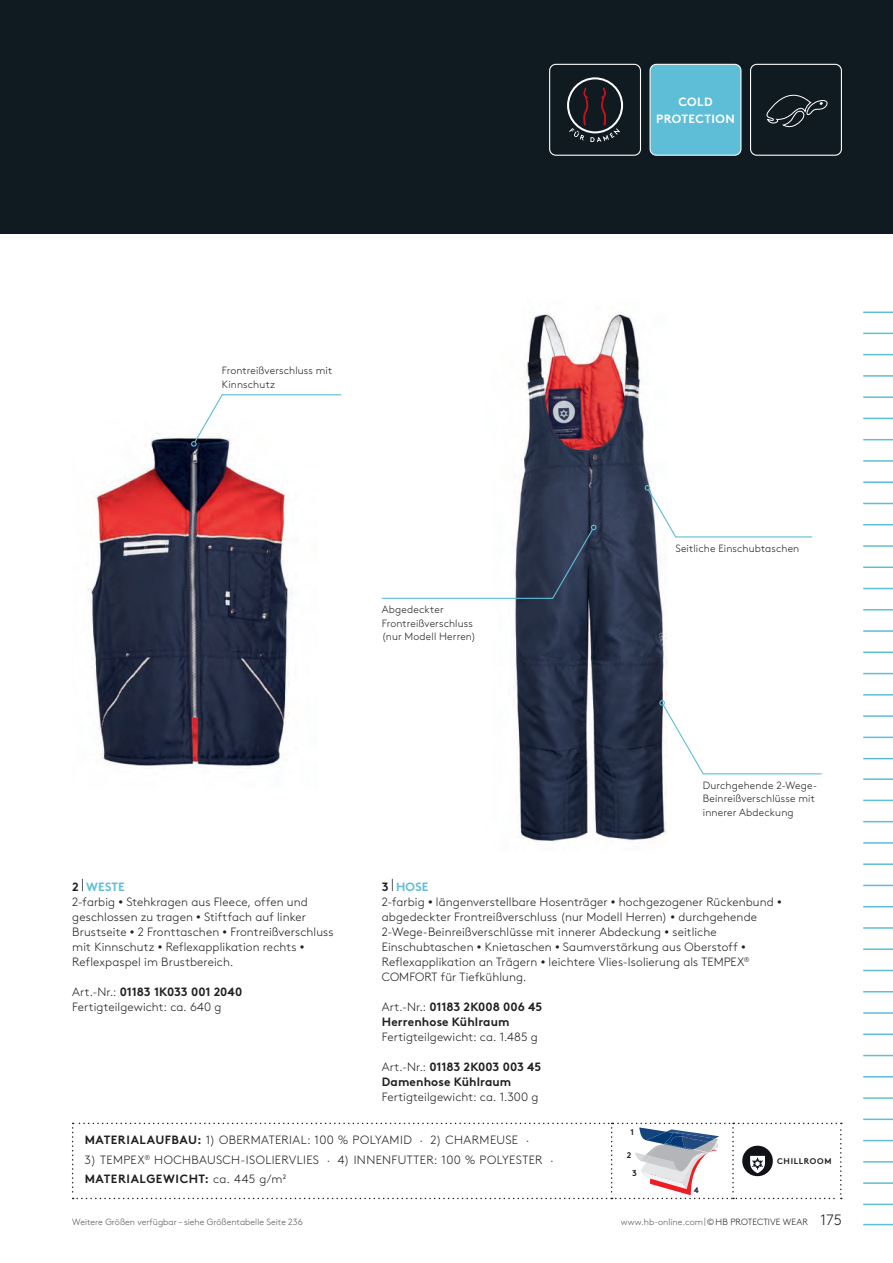
<style>
.page{position:relative;width:893px;height:1263px;background:#fff}
.page>*{position:absolute;margin:0;border:0;box-sizing:border-box;transform-origin:0 0}
.Fließtext{font:300 12px/15px "Brown Pro";letter-spacing:.01em;color:#231f20}
.Material{font:300 12px/19.5px "Brown Pro";letter-spacing:.03em;color:#231f20}
.t1{font:700 12px/16.5px "Brown Pro";letter-spacing:.025em;color:#fff;text-align:center}
.Artikelname{font:700 12px "Brown Pro";letter-spacing:.015em;color:#5ebed7}
.Igelungen_linksbündi{font:300 10.5px/13.5px "Brown Pro";letter-spacing:.015em;color:#231f20}
.t2{font:300 9px "Brown Pro";color:#57585a}
.Coldstore{font:700 8.25px "Brown Pro";letter-spacing:.08em;color:#231f20}
.s1{color:#231f20}
.s2{font-weight:700}
.s3{font-size:15px;color:#231f20}
</style>
<div class="page">
<div style="left:0;top:0;width:893px;height:234px;background:#101a21"></div>
<div style="left:750px;top:64px;width:92px;height:92px;border:1px solid #fff;border-radius:6px"></div>
<svg style="left:766px;top:94px;width:62px;height:34px"></svg>
<div style="left:650px;top:64px;width:91px;height:91px;background:#5ebed7;border-radius:6px"></div>
<div style="left:649px;top:64px;width:92px;height:92px;border:1px solid #fff;border-radius:6px"></div>
<img style="left:88px;top:433px;width:204px;height:335px">
<img style="left:485px;top:312px;width:214px;height:530px">
<svg style="left:72px;top:1123px;width:770px;height:76px"></svg>
<svg style="left:190px;top:394px;width:34px;height:54px"></svg>
<hr style="left:222px;top:394px;width:119px;height:1px;background:#5ebed7">
<svg style="left:643px;top:484px;width:34px;height:55px"></svg>
<hr style="left:675px;top:536px;width:137px;height:1px;background:#5ebed7">
<svg style="left:658px;top:699px;width:47px;height:77px"></svg>
<hr style="left:703px;top:773px;width:119px;height:1px;background:#5ebed7">
<svg style="left:551px;top:524px;width:46px;height:76px;background:#303d55"></svg>
<hr style="left:382px;top:598px;width:171px;height:1px;background:#5ebed7">
<svg style="left:392px;top:879px;width:1px;height:12px"></svg>
<svg style="left:82px;top:879px;width:1px;height:12px"></svg>
<div style="left:567px;top:77px;width:56px;height:56px;border:2px solid #fff;border-radius:50%"></div>
<svg style="left:569px;top:87px;width:51px;height:55px"></svg>
<div style="left:549px;top:64px;width:92px;height:92px;border:1px solid #fff;border-radius:6px"></div>
<hr style="left:863px;top:333px;width:30px;height:1px;background:#5ebed7">
<hr style="left:863px;top:354px;width:30px;height:1px;background:#5ebed7">
<hr style="left:863px;top:375px;width:30px;height:2px;background:#5ebed7">
<hr style="left:863px;top:396px;width:30px;height:2px;background:#5ebed7">
<hr style="left:863px;top:418px;width:30px;height:1px;background:#5ebed7">
<hr style="left:863px;top:439px;width:30px;height:1px;background:#5ebed7">
<hr style="left:863px;top:460px;width:30px;height:2px;background:#5ebed7">
<hr style="left:863px;top:481px;width:30px;height:2px;background:#5ebed7">
<hr style="left:863px;top:503px;width:30px;height:1px;background:#5ebed7">
<hr style="left:863px;top:524px;width:30px;height:1px;background:#5ebed7">
<hr style="left:863px;top:545px;width:30px;height:2px;background:#5ebed7">
<hr style="left:863px;top:566px;width:30px;height:2px;background:#5ebed7">
<hr style="left:863px;top:588px;width:30px;height:1px;background:#5ebed7">
<hr style="left:863px;top:609px;width:30px;height:1px;background:#5ebed7">
<hr style="left:863px;top:630px;width:30px;height:2px;background:#5ebed7">
<hr style="left:863px;top:651px;width:30px;height:2px;background:#5ebed7">
<hr style="left:863px;top:673px;width:30px;height:1px;background:#5ebed7">
<hr style="left:863px;top:694px;width:30px;height:1px;background:#5ebed7">
<hr style="left:863px;top:715px;width:30px;height:2px;background:#5ebed7">
<hr style="left:863px;top:737px;width:30px;height:1px;background:#5ebed7">
<hr style="left:863px;top:758px;width:30px;height:1px;background:#5ebed7">
<hr style="left:863px;top:778px;width:30px;height:2px;background:#5ebed7">
<hr style="left:863px;top:800px;width:30px;height:1px;background:#5ebed7">
<hr style="left:863px;top:821px;width:30px;height:1px;background:#5ebed7">
<hr style="left:863px;top:842px;width:30px;height:2px;background:#5ebed7">
<hr style="left:863px;top:863px;width:30px;height:2px;background:#5ebed7">
<hr style="left:863px;top:885px;width:30px;height:1px;background:#5ebed7">
<hr style="left:863px;top:906px;width:30px;height:1px;background:#5ebed7">
<hr style="left:863px;top:927px;width:30px;height:2px;background:#5ebed7">
<hr style="left:863px;top:948px;width:30px;height:2px;background:#5ebed7">
<hr style="left:863px;top:970px;width:30px;height:1px;background:#5ebed7">
<hr style="left:863px;top:991px;width:30px;height:1px;background:#5ebed7">
<hr style="left:863px;top:1012px;width:30px;height:2px;background:#5ebed7">
<hr style="left:863px;top:1033px;width:30px;height:2px;background:#5ebed7">
<hr style="left:863px;top:1055px;width:30px;height:1px;background:#5ebed7">
<hr style="left:863px;top:1076px;width:30px;height:1px;background:#5ebed7">
<hr style="left:863px;top:1097px;width:30px;height:2px;background:#5ebed7">
<hr style="left:863px;top:1118px;width:30px;height:2px;background:#5ebed7">
<hr style="left:863px;top:1140px;width:30px;height:1px;background:#5ebed7">
<hr style="left:863px;top:1161px;width:30px;height:1px;background:#5ebed7">
<hr style="left:863px;top:1182px;width:30px;height:2px;background:#5ebed7">
<hr style="left:863px;top:1203px;width:30px;height:2px;background:#5ebed7">
<hr style="left:863px;top:1224px;width:30px;height:1px;background:#5ebed7">
<hr style="left:863px;top:312px;width:30px;height:1px;background:#5ebed7">
<p class="t1" style="left:656px;top:92px;width:80px">COLD<br>PROTECTION</p>
<p class="Igelungen_linksbündi" style="left:222px;top:363px;width:112px">Frontreißverschluss mit<br>Kinnschutz</p>
<p class="Igelungen_linksbündi" style="left:382px;top:602px;width:96px">Abgedeckter<br>Frontreißverschluss (nur Modell Herren)</p>
<p class="Igelungen_linksbündi" style="left:675px;top:541px;width:125px">Seitliche Einschubtaschen</p>
<p class="Artikelname" style="left:72px;top:877px;width:54px"><span class="s1">2</span> WESTE</p>
<p class="Fließtext" style="left:72px;top:894px;width:263px">2-farbig <sup>•</sup> Stehkragen aus Fleece, offen und geschlossen zu tragen <sup>•</sup> Stiftfach auf linker Brustseite <sup>•</sup> 2 Fronttaschen <sup>•</sup> Frontreißverschluss mit Kinnschutz <sup>•</sup> Reflexapplikation rechts <sup>• </sup>Reflexpaspel im Brustbereich.</p>
<p class="Fließtext" style="left:72px;top:984px;width:171px">Art.-Nr.: <span class="s2">01183 1K033 001 2040<br></span>Fertigteilgewicht: ca. 640 g</p>
<p class="Igelungen_linksbündi" style="left:703px;top:777px;width:116px">Durchgehende 2-Wege-<br>Beinreißverschlüsse mit innerer Abdeckung</p>
<p class="Artikelname" style="left:382px;top:877px;width:48px"><span class="s1">3</span> HOSE</p>
<p class="Fließtext" style="left:382px;top:894px;width:401px">2-farbig <sup>•</sup> längenverstellbare Hosenträger <sup>•</sup> hochgezogener Rückenbund <sup>• </sup>abgedeckter Frontreißverschluss (nur Modell Herren) <sup>•</sup> durchgehende 2-Wege-Beinreißverschlüsse mit innerer Abdeckung <sup>•</sup> seitliche Einschubtaschen <sup>•</sup> Knietaschen <sup>•</sup> Saumverstärkung aus Oberstoff <sup>• </sup>Reflexapplikation an Trägern <sup>•</sup> leichtere Vlies-Isolierung als TEMPEX<sup>® </sup>COMFORT für Tiefkühlung.</p>
<p class="Fließtext" style="left:382px;top:999px;width:162px">Art.-Nr.: <span class="s2">01183 2K008 006 45<br>Herrenhose Kühlraum<br></span>Fertigteilgewicht: ca. 1.485 g</p>
<p class="Fließtext" style="left:382px;top:1059px;width:161px">Art.-Nr.: <span class="s2">01183 2K003 003 45<br>Damenhose Kühlraum<br></span>Fertigteilgewicht: ca. 1.300 g</p>
<p class="Material" style="left:85px;top:1130px;width:446px"><span class="s2">MATERIALAUFBAU:</span> 1) OBERMATERIAL: 100 % POLYAMID · 2) CHARMEUSE ·</p>
<p class="Material" style="left:85px;top:1149px;width:471px">3) TEMPEX<sup>®</sup> HOCHBAUSCH-ISOLIERVLIES · 4) INNENFUTTER: 100 % POLYESTER ·<br><span class="s2">MATERIALGEWICHT:</span> ca. 445 g/m2</p>
<p class="t2" style="left:72px;top:1215px;width:232px">Weitere Größen verfügbar – siehe Größentabelle Seite 236</p>
<p class="Coldstore" style="left:630px;top:1125px;width:5px">1</p>
<p class="Coldstore" style="left:627px;top:1149px;width:6px">2</p>
<p class="Coldstore" style="left:632px;top:1166px;width:6px">3</p>
<p class="Coldstore" style="left:694px;top:1183px;width:7px">4</p>
<p class="Coldstore" style="left:777px;top:1154px;width:56px">CHILLROOM</p>
<p class="t2" style="left:621px;top:1215px;width:223px">www.hb-online.com|<span class="s1">©HB PROTECTIVE WEAR</span> <span class="s3">175</span></p>
</div>
